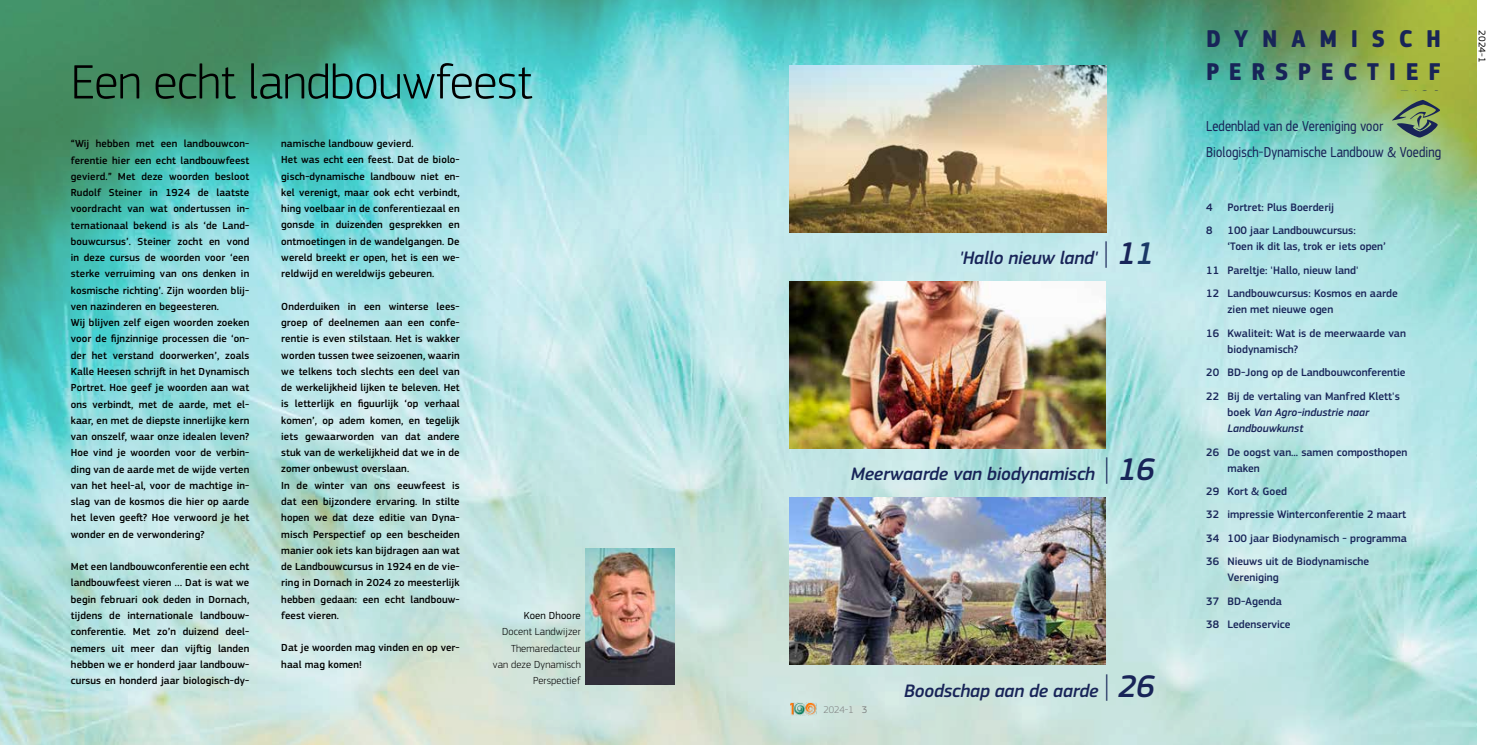
<style>
.page{position:relative;width:1489px;height:745px;background:#fff}
.page>*{position:absolute;margin:0;border:0;box-sizing:border-box;transform-origin:0 0}
.t1{font:300 50px "PF Square Sans Pro";letter-spacing:-.01em;color:#000}
.t2{font:700 25.25px/32.9px "PF Square Sans Cond Pro";letter-spacing:.41em;color:#182458}
.t3{font:italic 500 18.75px "PF Square Sans Pro";letter-spacing:-.01em;color:#182458}
.t4{font:15px/26.2px "PF Square Sans Cond Pro";letter-spacing:.01em;color:#182458;scale:.95 1}
.t5{font:500 11.25px/23.4px "PF Square Sans Pro";color:#182458}
.t6{font:italic 500 11.25px/16.2px "PF Square Sans Pro";color:#182458}
.t7{font:500 10.62px/16.2px "PF Square Sans Pro";letter-spacing:.01em;color:#000}
.t8{font:300 10.62px/16.2px "PF Square Sans Pro";letter-spacing:.01em;color:#000;text-align:right}
.t9{font:10.62px "PF Square Sans Pro";letter-spacing:.01em;color:#000}
.t10{font:300 10px "PF Square Sans Pro";color:#818383}
.t11{font:10px "PF Square Sans Pro";color:#000}
.s1{font-weight:100;font-style:normal;font-size:32.5px}
.s2{font-size:32.5px}
.s3{font-size:32.5px;color:#1a3967}
.s4{font-weight:400}
.s5{font-style:normal}
</style>
<div class="page">
<img style="left:0;top:0;width:1475px;height:744px">
<img style="left:585px;top:548px;width:89px;height:136px">
<svg style="left:1391px;top:100px;width:48px;height:37px;background:#748e65"></svg>
<svg style="left:1400px;top:90px;width:39px;height:1px"></svg>
<img style="left:789px;top:65px;width:317px;height:167px">
<img style="left:789px;top:281px;width:316px;height:167px">
<img style="left:789px;top:497px;width:316px;height:167px">
<img style="left:790px;top:702px;width:26px;height:13px">
<h1 class="t1" style="left:71px;top:53px;width:463px">Een echt landbouwfeest</h1>
<p class="t7" style="left:71px;top:136px;width:180px">“Wij hebben met een landbouwcon&shy;ferentie hier een echt landbouwfeest gevierd.” Met deze woorden besloot Rudolf Steiner in 1924 de laatste voordracht van wat ondertussen in&shy;ternationaal bekend is als ‘de Land&shy;bouwcursus’. Steiner zocht en vond in deze cursus de woorden voor ‘een sterke verruiming van ons denken in kosmische richting’. Zijn woorden blij&shy;ven nazinderen en begeesteren.<br>Wij blijven zelf eigen woorden zoeken voor de fijnzinnige processen die ‘on&shy;der het verstand doorwerken’, zoals Kalle Heesen schrijft in het Dynamisch Portret. Hoe geef je woorden aan wat ons verbindt, met de aarde, met el&shy;kaar, en met de diepste innerlijke kern van onszelf, waar onze idealen leven?<br>Hoe vind je woorden voor de verbin&shy;ding van de aarde met de wijde verten van het heel-al, voor de machtige in&shy;slag van de kosmos die hier op aarde het leven geeft? Hoe verwoord je het wonder en de verwondering?</p>
<p class="t7" style="left:71px;top:558px;width:180px;text-align:justify">Met een landbouwconferentie een echt landbouwfeest vieren … Dat is wat we begin februari ook deden in Dornach, tijdens de internationale landbouw&shy;conferentie. Met zo’n duizend deel&shy;nemers uit meer dan vijftig landen hebben we er honderd jaar landbouw&shy;cursus en honderd jaar biologisch-dy-</p>
<p class="t7" style="left:281px;top:136px;width:180px">namische landbouw gevierd.<br>Het was echt een feest. Dat de biolo&shy;gisch-dynamische landbouw niet en&shy;kel verenigt, maar ook echt verbindt, hing voelbaar in de conferentiezaal en gonsde in duizenden gesprekken en ontmoetingen in de wandelgangen. De wereld breekt er open, het is een we&shy;reldwijd en wereldwijs gebeuren.</p>
<p class="t7" style="left:281px;top:298px;width:180px">Onderduiken in een winterse lees&shy;groep of deelnemen aan een confe&shy;rentie is even stilstaan. Het is wakker worden tussen twee seizoenen, waarin we telkens toch slechts een deel van de werkelijkheid lijken te beleven. Het is letterlijk en figuurlijk ‘op verhaal komen’, op adem komen, en tegelijk iets gewaarworden van dat andere stuk van de werkelijkheid dat we in de zomer onbewust overslaan.<br>In de winter van ons eeuwfeest is dat een bijzondere ervaring. In stilte hopen we dat deze editie van Dyna&shy;misch Perspectief op een bescheiden manier ook iets kan bijdragen aan wat de Landbouwcursus in 1924 en de vie&shy;ring in Dornach in 2024 zo meesterlijk hebben gedaan: een echt landbouw&shy;feest vieren.</p>
<p class="t7" style="left:281px;top:639px;width:180px">Dat je woorden mag vinden en op ver&shy;haal mag komen!</p>
<p class="t9" style="left:523px;top:609px;width:59px">Koen Dhoore</p>
<p class="t8" style="left:493px;top:623px;width:89px">Docent Landwijzer<br>Themaredacteur<br>van deze Dynamisch<br>Perspectief</p>
<h3 class="t3" style="left:959px;top:247px;width:196px">'Hallo nieuw land' <span class="s1">|</span> <span class="s2">1</span><span class="s3">1</span></h3>
<h3 class="t3" style="left:850px;top:463px;width:305px">Meerwaarde van biodynamisch <span class="s1">|</span> <span class="s2">16</span></h3>
<p class="t10" style="left:823px;top:703px;width:46px">2024-1 <span class="s4">3</span></p>
<h3 class="t3" style="left:904px;top:679px;width:252px">Boodschap aan de aarde <span class="s1">|</span> <span class="s2">26</span></h3>
<h2 class="t2" style="left:1206px;top:23px;width:235px">DYNAMISCH<br>PERSPECTIEF</h2>
<h3 class="t4" style="left:1206px;top:113px;width:249px">Ledenblad van de Vereniging voor<br>Biologisch-Dynamische Landbouw &amp; Voeding</h3>
<p class="t5" style="left:1206px;top:195px;width:8px">4</p>
<p class="t5" style="left:1227px;top:195px;width:108px">Portret: Plus Boerderij</p>
<p class="t5" style="left:1206px;top:219px;width:8px">8</p>
<p class="t5" style="left:1227px;top:222px;width:160px;line-height:16.2px">100 jaar Landbouwcursus:<br>‘Toen ik dit las, trok er iets open’</p>
<p class="t5" style="left:1206px;top:258px;width:193px">11 Pareltje: 'Hallo, nieuw land'<br>12 Landbouwcursus: Kosmos en aarde</p>
<p class="t5" style="left:1206px;top:298px;width:201px;text-indent:21px">zien met nieuwe ogen<br>16 Kwaliteit: Wat is de meerwaarde van</p>
<p class="t5" style="left:1206px;top:337px;width:201px;text-indent:21px">biodynamisch?<br>20 BD-Jong op de Landbouwconferentie<br>22 Bij de vertaling van Manfred Klett's</p>
<p class="t6" style="left:1227px;top:404px;width:143px"><span class="s5">boek</span> Van Agro-industrie naar<br>Landbouwkunst</p>
<p class="t5" style="left:1227px;top:443px;width:181px;line-height:16.2px;text-indent:-21px">26 De oogst van... samen composthopen maken</p>
<p class="t5" style="left:1206px;top:479px;width:202px">29 Kort &amp; Goed<br>32 impressie Winterconferentie 2 maart<br>34 100 jaar Biodynamisch - programma<br>36 Nieuws uit de Biodynamische</p>
<p class="t5" style="left:1206px;top:566px;width:86px;text-indent:21px">Vereniging<br>37 BD-Agenda<br>38 Ledenservice</p>
<p class="t11" style="left:1487px;top:30px;width:33px;rotate:90deg">2024-1</p>
</div>
